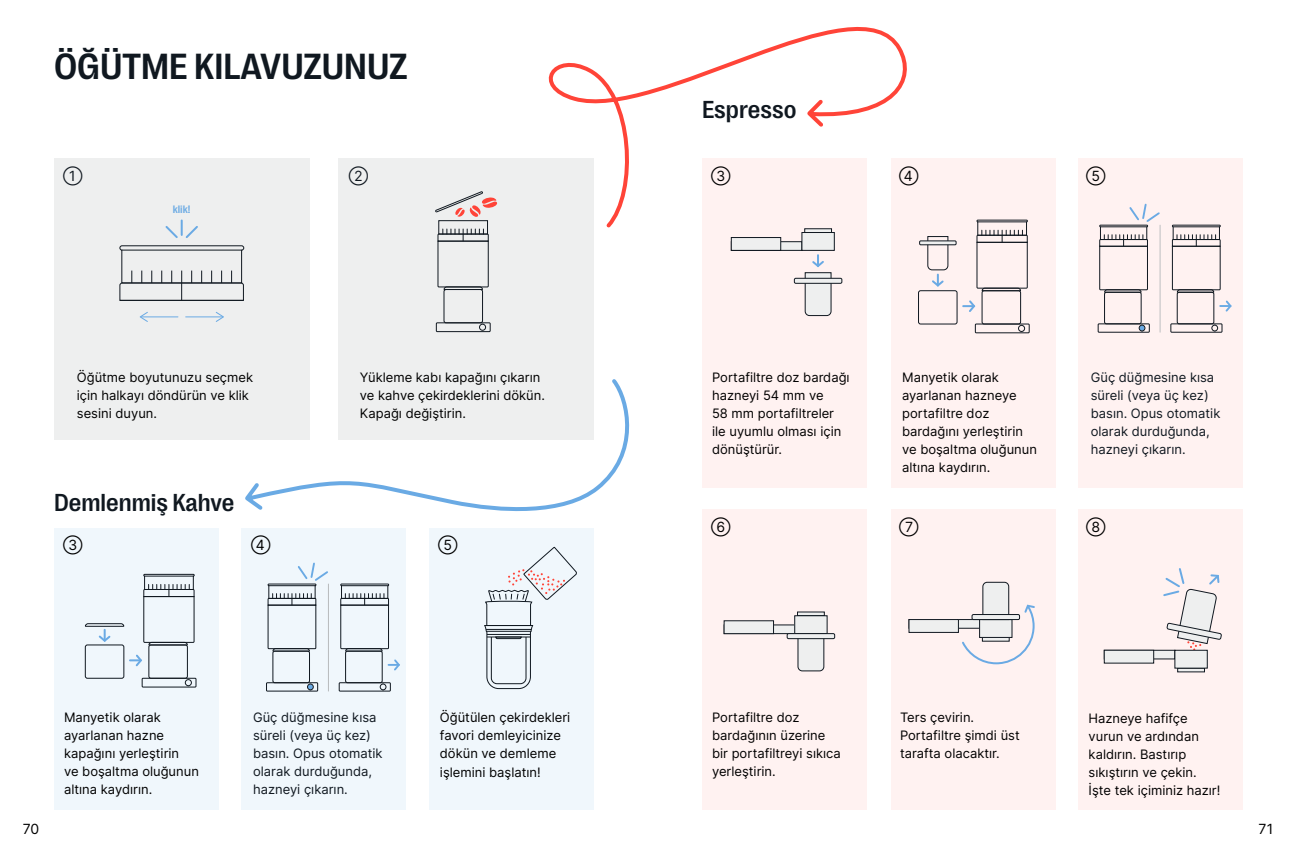
<style>
.page{position:relative;width:1296px;height:864px;background:#fff}
.page>*{position:absolute;margin:0;border:0;box-sizing:border-box;transform-origin:0 0}
.t1{font:37px "PP Right Grotesk Casual Variable";color:#101820}
.t2{font:500 25px "PP Right Grotesk";color:#101820}
.t3{font:14px "Inter";color:#000}
.t4{font:14px "Inter";color:#101820}
.t5{font:13px/18px "Inter";color:#000}
.t6{font:13px/18px "Inter";color:#101820}
.t7{font:11px "PP Right Grotesk Casual Variable";color:#6aaae4}
</style>
<div class="page">
<div style="left:702px;top:509px;width:165px;height:301px;background:#fff2f1"></div>
<div style="left:891px;top:509px;width:165px;height:301px;background:#fff2f1"></div>
<div style="left:1079px;top:509px;width:164px;height:301px;background:#fff2f1"></div>
<div style="left:702px;top:158px;width:165px;height:329px;background:#fff2f1"></div>
<div style="left:891px;top:158px;width:165px;height:329px;background:#fff2f1"></div>
<div style="left:1079px;top:158px;width:164px;height:329px;background:#fff2f1"></div>
<div style="left:54px;top:528px;width:165px;height:282px;background:#f0f7fc"></div>
<div style="left:242px;top:528px;width:164px;height:282px;background:#f0f7fc"></div>
<div style="left:429px;top:528px;width:165px;height:282px;background:#f0f7fc"></div>
<div style="left:54px;top:158px;width:256px;height:281px;background:#eeefef"></div>
<div style="left:338px;top:158px;width:256px;height:281px;background:#eeefef"></div>
<div style="left:731px;top:242px;width:71px;height:8px;background:#eeefef"></div>
<div style="left:731px;top:241px;width:71px;height:10px;border:1px solid #101820"></div>
<div style="left:731px;top:238px;width:50px;height:12px;background:#eeefef"></div>
<div style="left:731px;top:237px;width:50px;height:14px;border:1px solid #101820"></div>
<div style="left:802px;top:233px;width:32px;height:17px;background:#eeefef"></div>
<div style="left:801px;top:232px;width:34px;height:19px;border:1px solid #101820"></div>
<svg style="left:804px;top:255px;width:28px;height:61px"></svg>
<div style="left:794px;top:278px;width:48px;height:5px;background:#eeefef"></div>
<div style="left:794px;top:278px;width:48px;height:6px;border:1px solid #101820"></div>
<div style="left:976px;top:220px;width:52px;height:2px;border:1px solid #101820"></div>
<svg style="left:974px;top:323px;width:56px;height:11px"></svg>
<div style="left:918px;top:290px;width:40px;height:35px;border:1px solid #101820;border-radius:2px"></div>
<div style="left:982px;top:290px;width:39px;height:35px;border:1px solid #101820;border-radius:2px"></div>
<hr style="left:978px;top:221px;width:49px;height:1px;background:#101820">
<svg style="left:963px;top:230px;width:65px;height:84px"></svg>
<svg style="left:927px;top:236px;width:22px;height:51px"></svg>
<hr style="left:920px;top:241px;width:36px;height:4px;background:#eeefef">
<div style="left:919px;top:240px;width:38px;height:5px;border:1px solid #101820"></div>
<svg style="left:1220px;top:300px;width:12px;height:12px"></svg>
<div style="left:1099px;top:225px;width:49px;height:2px;border:1px solid #101820"></div>
<svg style="left:1097px;top:323px;width:53px;height:10px"></svg>
<div style="left:1104px;top:292px;width:38px;height:32px;border:1px solid #101820;border-radius:2px"></div>
<svg style="left:1099px;top:235px;width:49px;height:58px"></svg>
<hr style="left:1100px;top:226px;width:47px;height:1px;background:#101820">
<div style="left:1172px;top:225px;width:49px;height:2px;border:1px solid #101820"></div>
<svg style="left:1170px;top:323px;width:53px;height:10px"></svg>
<div style="left:1177px;top:292px;width:37px;height:32px;border:1px solid #101820;border-radius:2px"></div>
<svg style="left:1171px;top:235px;width:50px;height:58px"></svg>
<hr style="left:1173px;top:226px;width:46px;height:1px;background:#101820">
<hr style="left:1160px;top:225px;width:1px;height:107px;background:#bcbec0">
<svg style="left:1129px;top:203px;width:31px;height:19px"></svg>
<div style="left:724px;top:625px;width:71px;height:9px;background:#eeefef"></div>
<div style="left:724px;top:624px;width:71px;height:10px;border:1px solid #101820"></div>
<svg style="left:798px;top:612px;width:26px;height:4px"></svg>
<div style="left:724px;top:621px;width:50px;height:13px;background:#eeefef"></div>
<div style="left:724px;top:620px;width:50px;height:14px;border:1px solid #101820"></div>
<div style="left:795px;top:616px;width:32px;height:18px;background:#eeefef"></div>
<div style="left:794px;top:615px;width:34px;height:19px;border:1px solid #101820"></div>
<svg style="left:797px;top:639px;width:28px;height:33px"></svg>
<div style="left:787px;top:634px;width:48px;height:5px;background:#eeefef"></div>
<div style="left:787px;top:633px;width:48px;height:6px;border:1px solid #101820"></div>
<div style="left:909px;top:620px;width:71px;height:8px;background:#eeefef"></div>
<div style="left:909px;top:619px;width:71px;height:10px;border:1px solid #101820"></div>
<div style="left:909px;top:620px;width:49px;height:12px;background:#eeefef"></div>
<div style="left:908px;top:619px;width:51px;height:14px;border:1px solid #101820"></div>
<svg style="left:960px;top:581px;width:75px;height:84px"></svg>
<div style="left:972px;top:615px;width:48px;height:5px;background:#eeefef"></div>
<div style="left:972px;top:614px;width:48px;height:6px;border:1px solid #101820"></div>
<div style="left:1104px;top:650px;width:71px;height:9px;background:#eeefef"></div>
<div style="left:1104px;top:650px;width:50px;height:13px;background:#eeefef"></div>
<div style="left:1104px;top:650px;width:50px;height:14px;border:1px solid #101820"></div>
<div style="left:1175px;top:650px;width:32px;height:18px;background:#eeefef"></div>
<div style="left:1174px;top:650px;width:34px;height:19px;border:1px solid #101820"></div>
<svg style="left:1162px;top:568px;width:60px;height:83px"></svg>
<div style="left:119px;top:245px;width:125px;height:6px;border:1px solid #101820;border-radius:2px"></div>
<svg style="left:119px;top:271px;width:125px;height:30px"></svg>
<hr style="left:122px;top:250px;width:120px;height:1px;background:#101820">
<svg style="left:165px;top:220px;width:33px;height:18px"></svg>
<hr style="left:186px;top:316px;width:37px;height:1px;background:#6aaae4">
<svg style="left:216px;top:312px;width:8px;height:10px"></svg>
<hr style="left:141px;top:316px;width:37px;height:1px;background:#6aaae4">
<svg style="left:140px;top:312px;width:8px;height:10px"></svg>
<svg style="left:241px;top:379px;width:389px;height:133px"></svg>
<svg style="left:548px;top:26px;width:359px;height:205px"></svg>
<svg style="left:435px;top:322px;width:56px;height:11px"></svg>
<div style="left:444px;top:289px;width:39px;height:34px;border:1px solid #101820;border-radius:2px"></div>
<svg style="left:435px;top:191px;width:63px;height:106px"></svg>
<div style="left:143px;top:574px;width:52px;height:3px;border:1px solid #101820"></div>
<svg style="left:141px;top:677px;width:56px;height:11px"></svg>
<div style="left:85px;top:644px;width:39px;height:35px;border:1px solid #101820;border-radius:2px"></div>
<div style="left:148px;top:644px;width:40px;height:35px;border:1px solid #101820;border-radius:2px"></div>
<hr style="left:145px;top:576px;width:48px;height:1px;background:#101820">
<svg style="left:84px;top:584px;width:111px;height:84px"></svg>
<svg style="left:389px;top:659px;width:11px;height:12px"></svg>
<div style="left:268px;top:584px;width:48px;height:2px;border:1px solid #101820"></div>
<svg style="left:266px;top:682px;width:53px;height:10px"></svg>
<div style="left:272px;top:651px;width:38px;height:32px;border:1px solid #101820;border-radius:2px"></div>
<svg style="left:267px;top:594px;width:50px;height:58px"></svg>
<hr style="left:269px;top:585px;width:46px;height:1px;background:#101820">
<div style="left:340px;top:584px;width:49px;height:2px;border:1px solid #101820"></div>
<svg style="left:338px;top:682px;width:53px;height:10px"></svg>
<div style="left:345px;top:651px;width:38px;height:32px;border:1px solid #101820;border-radius:2px"></div>
<svg style="left:340px;top:594px;width:50px;height:58px"></svg>
<hr style="left:342px;top:585px;width:46px;height:1px;background:#101820">
<hr style="left:328px;top:584px;width:1px;height:107px;background:#b7babc">
<svg style="left:298px;top:562px;width:30px;height:19px"></svg>
<svg style="left:484px;top:546px;width:93px;height:144px"></svg>
<h1 class="t1" style="left:54px;top:47px;width:355px">ÖĞÜTME KILAVUZUNUZ</h1>
<p class="t4" style="left:63px;top:165px;width:21px">➀</p>
<p class="t4" style="left:349px;top:165px;width:21px">➁</p>
<p class="t7" style="left:173px;top:203px;width:19px">klik!</p>
<p class="t5" style="left:77px;top:368px;width:178px">Öğütme boyutunuzu seçmek için halkayı döndürün ve klik sesini duyun.</p>
<p class="t5" style="left:360px;top:368px;width:187px">Yükleme kabı kapağını çıkarın ve kahve çekirdeklerini dökün.<br>Kapağı değiştirin.</p>
<h2 class="t2" style="left:54px;top:488px;width:182px">Demlenmiş Kahve</h2>
<p class="t3" style="left:63px;top:534px;width:21px">➂</p>
<p class="t3" style="left:251px;top:534px;width:21px">➃</p>
<p class="t3" style="left:438px;top:534px;width:21px">➄</p>
<p class="t5" style="left:64px;top:708px;width:136px">Manyetik olarak ayarlanan hazne kapağını yerleştirin<br>ve boşaltma oluğunun altına kaydırın.</p>
<p class="t5" style="left:440px;top:708px;width:132px">Öğütülen çekirdekleri favori demleyicinize dökün ve demleme işlemini başlatın!</p>
<p class="t6" style="left:253px;top:708px;width:131px">Güç düğmesine kısa süreli (veya üç kez) basın. Opus otomatik olarak durduğunda, hazneyi çıkarın.</p>
<h2 class="t2" style="left:702px;top:96px;width:96px">Espresso</h2>
<p class="t3" style="left:711px;top:166px;width:21px">➂</p>
<p class="t3" style="left:899px;top:166px;width:21px">➃</p>
<p class="t3" style="left:1086px;top:166px;width:21px">➄</p>
<p class="t5" style="left:712px;top:368px;width:139px">Portafiltre doz bardağı hazneyi 54 mm ve<br>58 mm portafiltreler ile uyumlu olması için dönüştürür.</p>
<p class="t3" style="left:711px;top:517px;width:21px">➅</p>
<p class="t5" style="left:902px;top:368px;width:136px">Manyetik olarak ayarlanan hazneye portafiltre doz bardağını yerleştirin ve boşaltma oluğunun altına kaydırın.</p>
<p class="t3" style="left:899px;top:517px;width:21px">➆</p>
<p class="t6" style="left:1091px;top:368px;width:131px">Güç düğmesine kısa süreli (veya üç kez) basın. Opus otomatik olarak durduğunda, hazneyi çıkarın.</p>
<p class="t3" style="left:1086px;top:517px;width:21px">➇</p>
<p class="t5" style="left:712px;top:708px;width:130px">Portafiltre doz bardağının üzerine bir portafiltreyi sıkıca yerleştirin.</p>
<p class="t5" style="left:900px;top:708px;width:121px">Ters çevirin.<br>Portafiltre şimdi üst tarafta olacaktır.</p>
<p class="t5" style="left:1089px;top:708px;width:133px">Hazneye hafifçe vurun ve ardından kaldırın. Bastırıp sıkıştırın ve çekin.<br>İşte tek içiminiz hazır!</p>
<p class="t3" style="left:23px;top:819px;width:18px">70</p>
<p class="t3" style="left:1259px;top:819px;width:16px">71</p>
</div>
